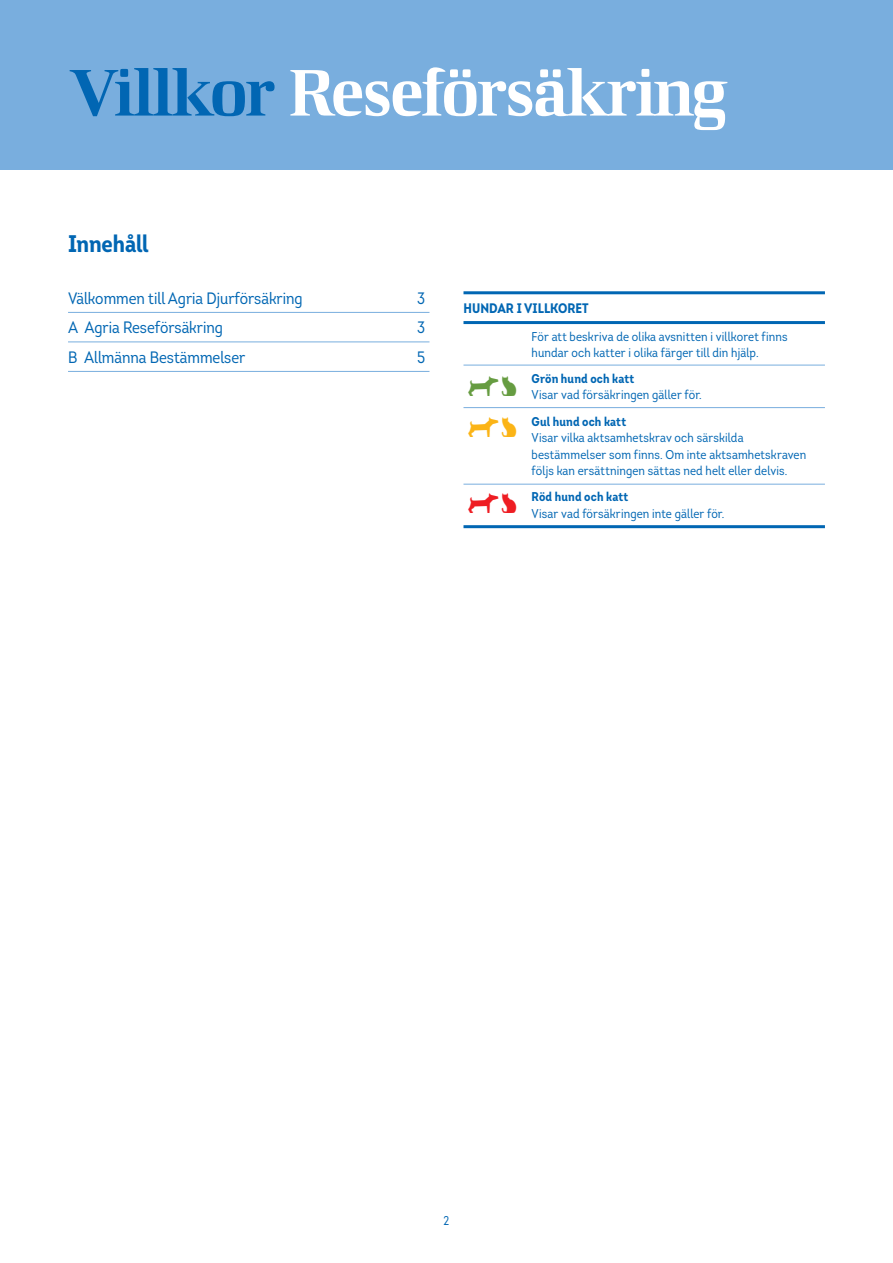
<style>
.page{position:relative;width:893px;height:1263px;background:#fff}
.page>*{position:absolute;margin:0;border:0;box-sizing:border-box;transform-origin:0 0}
.t1{font:66px "LF Rubrik 2";letter-spacing:-.04em;color:#fff}
.t2{font:28.5px "Djuranfanger";color:#fbb416}
.t3{font:28.5px "Djuranfanger";color:#ee1d23}
.t4{font:28.5px "Djuranfanger";color:#669c41}
.t5{font:700 24px "Intro Cond";letter-spacing:-.005em;color:#0166b3}
.t6{font:16.5px "Intro Cond";color:#0166b3}
.t7{font:700 13.8px "Intro Cond";color:#0166b3}
.t8{font:12.75px/16.5px "Intro Cond";letter-spacing:.01em;color:#0166b3}
.t9{font:700 12.75px "Intro Cond";letter-spacing:.015em;color:#0166b3}
.s1{color:#0166b3}
</style>
<div class="page">
<div style="left:0;top:0;width:893px;height:170px;background:#79aede"></div>
<hr style="left:463px;top:291px;width:362px;height:3px;background:#0166b3">
<hr style="left:463px;top:365px;width:362px;height:1px;background:#79aede">
<hr style="left:463px;top:321px;width:362px;height:3px;background:#0166b3">
<hr style="left:463px;top:525px;width:362px;height:3px;background:#0166b3">
<hr style="left:463px;top:407px;width:362px;height:1px;background:#79aede">
<hr style="left:463px;top:484px;width:362px;height:1px;background:#79aede">
<hr style="left:68px;top:312px;width:361px;height:1px;background:#79aede">
<hr style="left:68px;top:342px;width:361px;height:1px;background:#79aede">
<hr style="left:68px;top:371px;width:361px;height:1px;background:#79aede">
<h1 class="t1" style="left:68px;top:52px;width:661px"><span class="s1">Villkor</span> Reseförsäkring</h1>
<h3 class="t5" style="left:68px;top:228px;width:82px">Innehåll</h3>
<p class="t6" style="left:68px;top:288px;width:236px">Välkommen till Agria Djurförsäkring</p>
<p class="t6" style="left:417px;top:288px;width:9px">3</p>
<p class="t6" style="left:68px;top:317px;width:156px">A Agria Reseförsäkring</p>
<p class="t6" style="left:417px;top:317px;width:9px">3</p>
<p class="t6" style="left:68px;top:347px;width:179px">B Allmänna Bestämmelser</p>
<p class="t6" style="left:417px;top:347px;width:10px">5</p>
<p class="t7" style="left:463px;top:299px;width:127px">HUNDAR I VILLKORET</p>
<p class="t8" style="left:531px;top:328px;width:258px">För att beskriva de olika avsnitten i villkoret finns hundar och katter i olika färger till din hjälp.</p>
<p class="t9" style="left:531px;top:370px;width:104px">Grön hund och katt</p>
<p class="t8" style="left:531px;top:387px;width:172px">Visar vad försäkringen gäller för.</p>
<p class="t9" style="left:531px;top:413px;width:96px">Gul hund och katt</p>
<p class="t8" style="left:531px;top:430px;width:276px">Visar vilka aktsamhetskrav och särskilda bestämmelser som finns. Om inte aktsamhetskraven följs kan ersättningen sättas ned helt eller delvis.</p>
<p class="t9" style="left:531px;top:489px;width:98px">Röd hund och katt</p>
<p class="t8" style="left:531px;top:505px;width:194px">Visar vad försäkringen inte gäller för.</p>
<h2 class="t4" style="left:467px;top:369px;width:52px">AB</h2>
<h2 class="t2" style="left:467px;top:410px;width:52px">AB</h2>
<h2 class="t3" style="left:467px;top:486px;width:52px">AB</h2>
<p class="t8" style="left:444px;top:1212px;width:7px">2</p>
</div>
